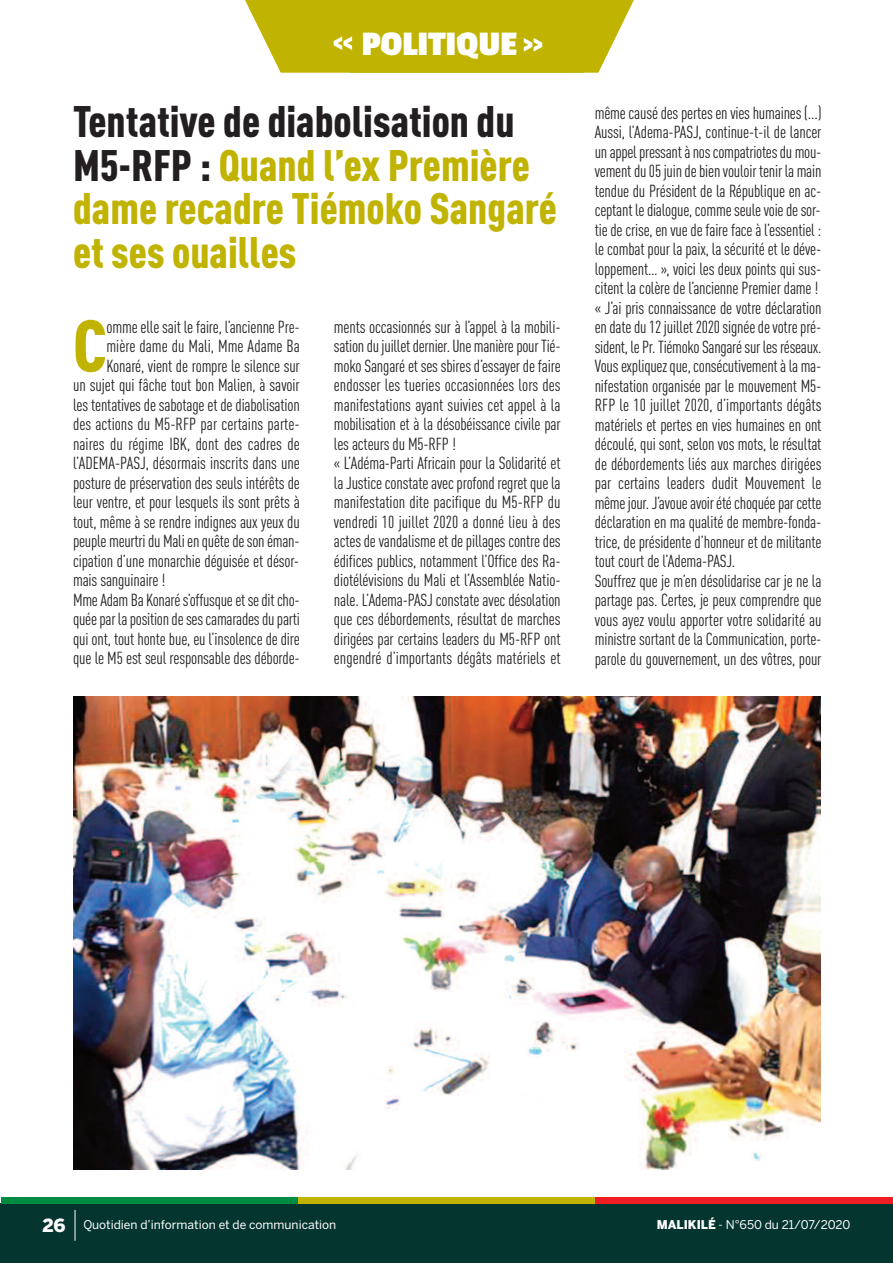
<style>
.page{position:relative;width:893px;height:1263px;background:#fff}
.page>*{position:absolute;margin:0;border:0;box-sizing:border-box;transform-origin:0 0}
.t1{font:900 condensed 72px "DIN Pro";color:#c0b301}
.t2{font:900 condensed 43.5px/43.5px "DIN Pro";color:#c0b301}
.t3{font:700 36px "Passion One";color:#fff}
.t4{font:condensed 17.25px/19.5px "DIN Pro";letter-spacing:-.01em;color:#231f20}
.t5{font:12px "Benton Sans";color:#fff}
.s1{color:#231f20}
.s2{font-weight:900;font-size:18px}
.s3{font-weight:900}
</style>
<div class="page">
<div style="left:1px;top:1203px;width:892px;height:60px;background:#05352f"></div>
<div style="left:1px;top:1197px;width:297px;height:6px;background:#008b43"></div>
<div style="left:298px;top:1197px;width:298px;height:6px;background:#c0b301"></div>
<div style="left:596px;top:1197px;width:297px;height:6px;background:#ee1d23"></div>
<hr style="left:75px;top:1210px;width:1px;height:31px;background:#fff">
<svg style="left:245px;top:0;width:389px;height:72px;background:#c6ba1a"></svg>
<img style="left:73px;top:696px;width:748px;height:473px">
<h3 class="t3" style="left:362px;top:25px;width:157px">POLITIQUE</h3>
<h2 class="t2" style="left:73px;top:104px;width:485px"><span class="s1">Tentative de diabolisation du<br>M5-RFP :</span> Quand l’ex Première dame recadre Tiémoko Sangaré et ses ouailles</h2>
<h1 class="t1" style="left:73px;top:320px;width:36px">C</h1>
<p class="t4" style="left:106px;top:318px;width:195px">omme elle sait le faire, l’ancienne Pre-</p>
<p class="t4" style="left:106px;top:338px;width:195px">mière dame du Mali, Mme Adame Ba</p>
<p class="t4" style="left:106px;top:357px;width:195px">Konaré, vient de rompre le silence sur</p>
<p class="t4" style="left:73px;top:377px;width:228px">un sujet qui fâche tout bon Malien, à savoir</p>
<p class="t4" style="left:73px;top:396px;width:228px">les tentatives de sabotage et de diabolisation</p>
<p class="t4" style="left:73px;top:416px;width:228px">des actions du M5-RFP par certains parte-</p>
<p class="t4" style="left:73px;top:435px;width:228px">naires du régime IBK, dont des cadres de</p>
<p class="t4" style="left:73px;top:455px;width:228px">l’ADEMA-PASJ, désormais inscrits dans une</p>
<p class="t4" style="left:73px;top:474px;width:228px">posture de préservation des seuls intérêts de</p>
<p class="t4" style="left:73px;top:494px;width:228px">leur ventre, et pour lesquels ils sont prêts à</p>
<p class="t4" style="left:73px;top:513px;width:228px">tout, même à se rendre indignes aux yeux du</p>
<p class="t4" style="left:73px;top:533px;width:228px">peuplemeurtridu Malienquêtedesonéman-</p>
<p class="t4" style="left:73px;top:552px;width:227px">cipation d’une monarchie déguisée et désor-</p>
<p class="t4" style="left:73px;top:572px;width:94px">mais sanguinaire !</p>
<p class="t4" style="left:73px;top:591px;width:228px">MmeAdamBa Konarés’offusqueetseditcho-</p>
<p class="t4" style="left:73px;top:611px;width:228px">quéepar lapositiondesescamaradesduparti</p>
<p class="t4" style="left:73px;top:630px;width:228px">qui ont, tout honte bue, eu l’insolence de dire</p>
<p class="t4" style="left:73px;top:650px;width:228px">que le M5 est seul responsable des déborde-</p>
<p class="t4" style="left:334px;top:318px;width:228px">ments occasionnés sur à l’appel à la mobili&shy;sationdujuilletdernier. UnemanièrepourTié&shy;moko Sangaré et ses sbires d’essayer de faire endosser les tueries occasionnées lors des manifestations ayant suivies cet appel à la mobilisation et à la désobéissance civile par les acteurs du M5-RFP !<br>« L’Adéma-Parti Africain pour la Solidarité et la Justice constate avec profond regret que la manifestation dite pacifique du M5-RFP du vendredi 10 juillet 2020 a donné lieu à des actes de vandalisme et de pillages contre des édifices publics, notamment l’Office des Ra&shy;diotélévisions du Mali et l’Assemblée Natio&shy;nale. L’Adema-PASJ constate avec désolation que ces débordements, résultat de marches dirigées par certains leaders du M5-RFP ont engendré d’importants dégâts matériels et</p>
<p class="t4" style="left:595px;top:104px;width:228px">même causé des pertes en vies humaines (...)<br>Aussi, l’Adema-PASJ, continue-t-il de lancer unappelpressantànoscompatriotesdumou&shy;vementdu05juindebienvouloir tenir la main tendue du Président de la République en ac&shy;ceptant ledialogue,commeseulevoiedesor&shy;tie de crise, en vue de faire face à l’essentiel : le combat pour la paix, la sécurité et le déve&shy;loppement… », voici les deux points qui sus&shy;citent la colère de l’ancienne Premier dame ! « J’ai pris connaissance de votre déclaration en date du 12 juillet 2020 signée de votre pré&shy;sident, le Pr.TiémokoSangarésur lesréseaux.<br>Vousexpliquezque,consécutivementàlama&shy;nifestation organisée par le mouvement M5- RFP le 10 juillet 2020, d’importants dégâts matériels et pertes en vies humaines en ont découlé, qui sont, selon vos mots, le résultat de débordements liés aux marches dirigées par certains leaders dudit Mouvement le mêmejour.J’avoueavoirétéchoquéeparcette déclaration en ma qualité de membre-fonda&shy;trice, de présidente d’honneur et de militante tout court de l’Adema-PASJ.<br>Souffrez que je m’en désolidarise car je ne la partage pas. Certes, je peux comprendre que vous ayez voulu apporter votre solidarité au ministre sortant de la Communication, porte&shy;parole du gouvernement, un des vôtres, pour</p>
<p class="t5" style="left:43px;top:1218px;width:295px"><span class="s2">26</span> Quotidien d’information et de communication</p>
<p class="t5" style="left:657px;top:1218px;width:195px"><span class="s3">MALIKILÉ</span> - N°650 du 21/07/2020</p>
</div>
